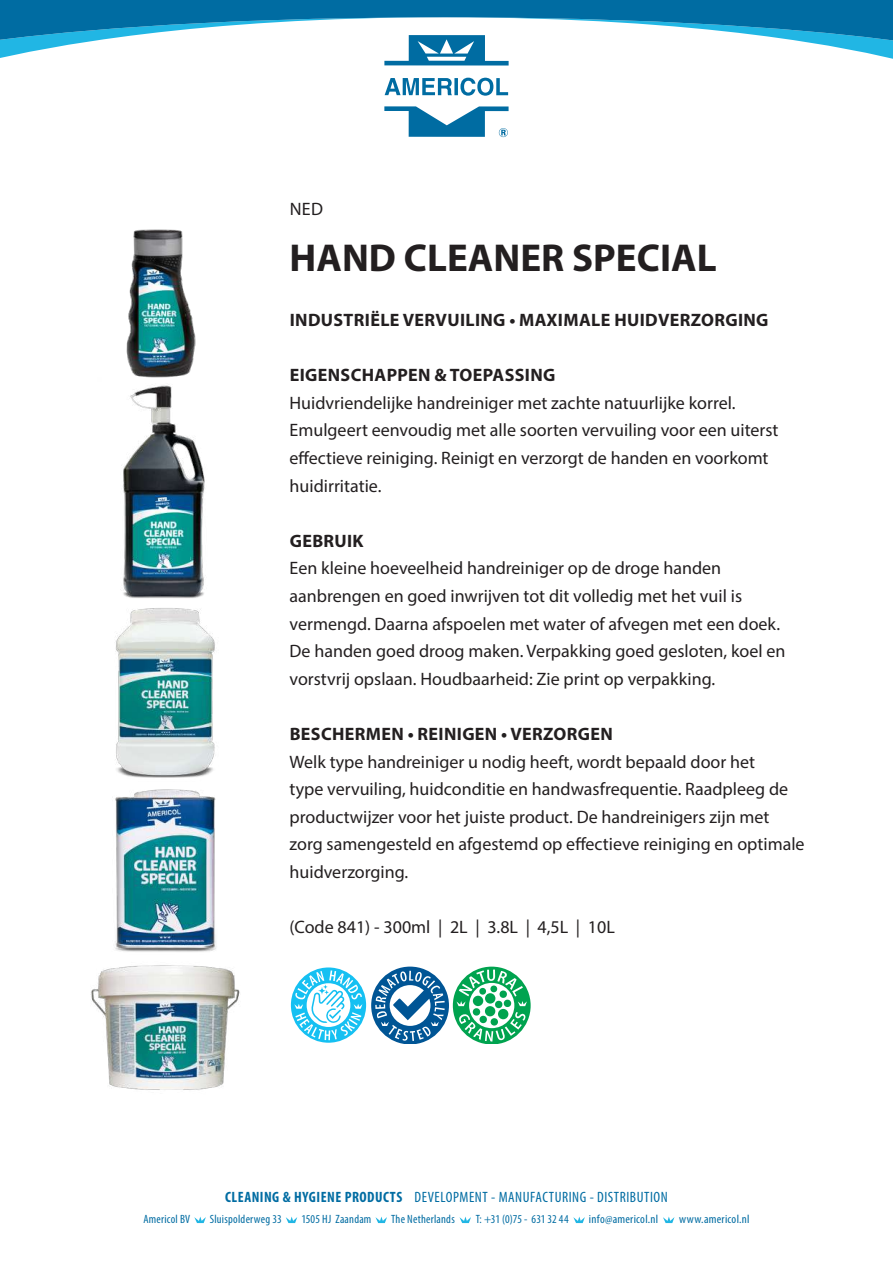
<style>
.page{position:relative;width:893px;height:1263px;background:#fff}
.page>*{position:absolute;margin:0;border:0;box-sizing:border-box;transform-origin:0 0}
.t1{font:700 39px "Myriad Pro";color:#231f20}
.t2{font:18px/27.6px "Myriad Pro";color:#231f20}
.t3{font:700 18px "Myriad Pro";letter-spacing:.02em;color:#231f20}
.t4{font:condensed 15px "Myriad Pro";letter-spacing:.035em;color:#006ca2}
.t5{font:condensed 12px "Myriad Pro";letter-spacing:.02em;color:#006ca2}
.t6{font:condensed 12px "Myriad Pro";letter-spacing:.02em;color:#006ca2;scale:1.04 1}
.t7{font:condensed 12px "Myriad Pro";color:#006ca2}
.s1{font-weight:700}
</style>
<div class="page">
<svg style="left:0;top:0;width:893px;height:137px"></svg>
<svg style="left:194px;top:1216px;width:12px;height:7px"></svg>
<svg style="left:286px;top:1216px;width:11px;height:7px"></svg>
<svg style="left:375px;top:1216px;width:12px;height:7px"></svg>
<svg style="left:459px;top:1216px;width:12px;height:7px"></svg>
<svg style="left:573px;top:1216px;width:12px;height:7px"></svg>
<svg style="left:663px;top:1216px;width:11px;height:7px"></svg>
<img style="left:115px;top:789px;width:101px;height:138px">
<svg style="left:291px;top:966px;width:240px;height:77px"></svg>
<img style="left:115px;top:608px;width:100px;height:170px">
<img style="left:91px;top:927px;width:149px;height:163px">
<img style="left:121px;top:385px;width:84px;height:213px">
<img style="left:126px;top:229px;width:70px;height:149px">
<p class="t2" style="left:290px;top:195px;width:35px">NED</p>
<h1 class="t1" style="left:290px;top:232px;width:429px">HAND CLEANER SPECIAL</h1>
<p class="t3" style="left:290px;top:308px;width:480px">INDUSTRIËLE VERVUILING • MAXIMALE HUIDVERZORGING</p>
<p class="t3" style="left:290px;top:363px;width:267px">EIGENSCHAPPEN &amp; TOEPASSING</p>
<p class="t2" style="left:290px;top:389px;width:490px">Huidvriendelijke handreiniger met zachte natuurlijke korrel.<br>Emulgeert eenvoudig met alle soorten vervuiling voor een uiterst effectieve reiniging. Reinigt en verzorgt de handen en voorkomt huidirritatie.</p>
<p class="t3" style="left:290px;top:529px;width:75px">GEBRUIK</p>
<p class="t2" style="left:290px;top:554px;width:497px">Een kleine hoeveelheid handreiniger op de droge handen aanbrengen en goed inwrijven tot dit volledig met het vuil is vermengd. Daarna afspoelen met water of afvegen met een doek.<br>De handen goed droog maken. Verpakking goed gesloten, koel en vorstvrij opslaan. Houdbaarheid: Zie print op verpakking.</p>
<p class="t3" style="left:290px;top:722px;width:325px">BESCHERMEN • REINIGEN • VERZORGEN</p>
<p class="t2" style="left:290px;top:747px;width:517px">Welk type handreiniger u nodig heeft, wordt bepaald door het<br>type vervuiling, huidconditie en handwasfrequentie. Raadpleeg de productwijzer voor het juiste product. De handreinigers zijn met zorg samengesteld en afgestemd op effectieve reiniging en optimale huidverzorging.</p>
<p class="t2" style="left:290px;top:913px;width:327px">(Code 841) - 300ml | 2L | 3.8L | 4,5L | 10L</p>
<p class="t4" style="left:225px;top:1188px;width:444px"><span class="s1">CLEANING &amp; HYGIENE PRODUCTS</span> DEVELOPMENT - MANUFACTURING - DISTRIBUTION</p>
<p class="t5" style="left:143px;top:1212px;width:48px">Americol BV</p>
<p class="t5" style="left:210px;top:1212px;width:73px">Sluispolderweg 33</p>
<p class="t5" style="left:301px;top:1212px;width:72px">1505 HJ Zaandam</p>
<p class="t5" style="left:391px;top:1212px;width:65px">The Netherlands</p>
<p class="t7" style="left:476px;top:1212px;width:94px">T: +31 (0)75 - 631 32 44</p>
<p class="t6" style="left:589px;top:1212px;width:68px">info@americol.nl</p>
<p class="t6" style="left:679px;top:1212px;width:69px">www.americol.nl</p>
</div>
